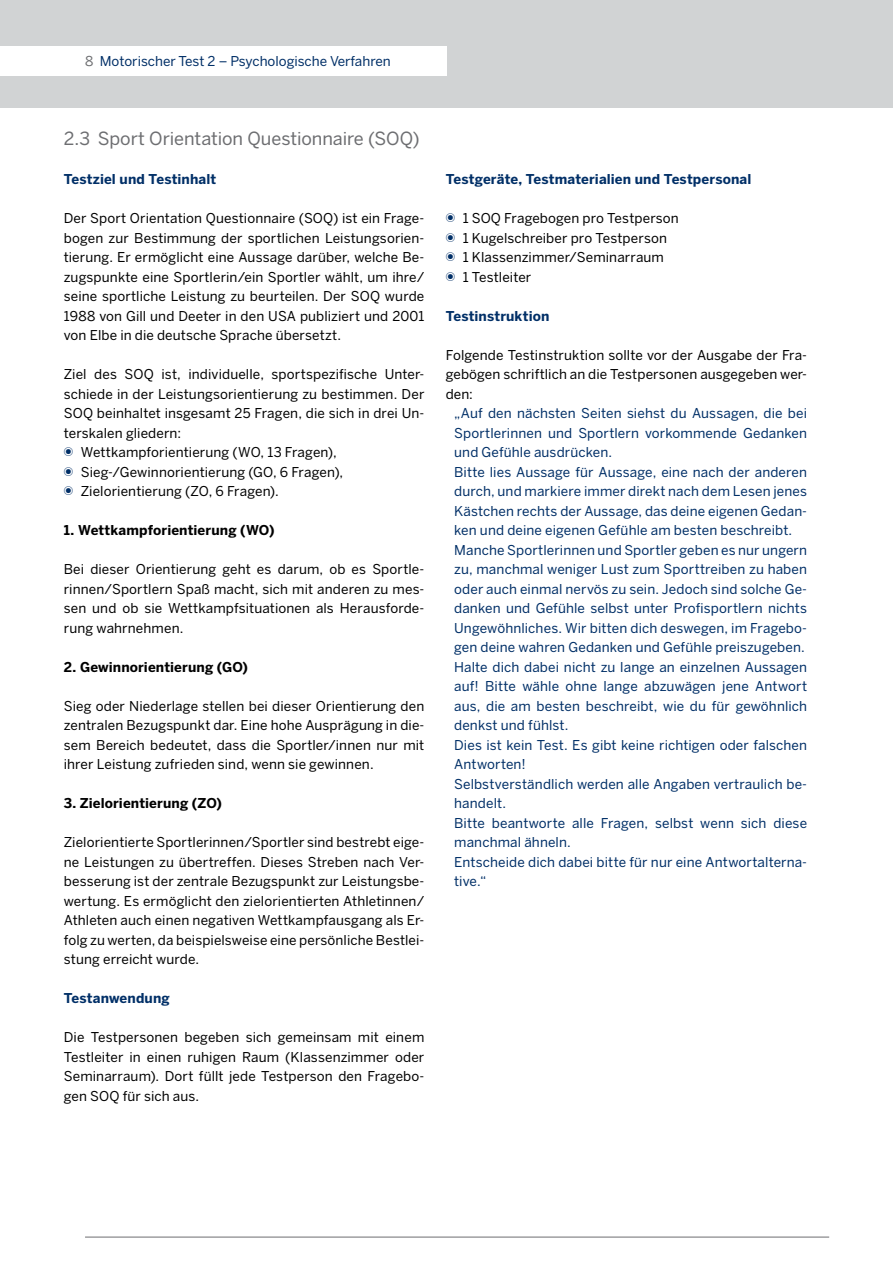
<style>
.page{position:relative;width:893px;height:1263px;background:#fff}
.page>*{position:absolute;margin:0;border:0;box-sizing:border-box;transform-origin:0 0}
.t1{font:18px "Benton Sans";letter-spacing:-.005em;color:#6d6e71}
.t2{font:13.5px/19.5px "Benton Sans";letter-spacing:.01em;color:#000;text-align:justify}
.t3{font:13.5px/19.5px "Benton Sans";letter-spacing:.01em;color:#002f67}
.t4{font:700 13.5px "Benton Sans";letter-spacing:.01em;color:#002f67}
.t5{font:700 13.5px "Benton Sans";letter-spacing:.01em;color:#000}
.s1{color:#6d6e71}
</style>
<div class="page">
<div style="left:0;top:0;width:893px;height:108px;background:#d1d3d4"></div>
<div style="left:0;top:46px;width:446px;height:29px;background:#fff"></div>
<hr style="left:85px;top:1237px;width:744px;height:1px;background:#6d6e71">
<p class="t3" style="left:85px;top:51px;width:307px"><span class="s1">8</span> Motorischer Test 2 – Psychologische Verfahren</p>
<h1 class="t1" style="left:64px;top:128px;width:357px">2.3 Sport Orientation Questionnaire (SOQ)</h1>
<p class="t4" style="left:64px;top:171px;width:154px">Testziel und Testinhalt</p>
<p class="t2" style="left:64px;top:208px;width:362px">Der Sport Orientation Questionnaire (SOQ) ist ein Frage&shy;bogen zur Bestimmung der sportlichen Leistungsorien&shy;tierung. Er ermöglicht eine Aussage darüber, welche Be&shy;zugspunkte eine Sportlerin/ein Sportler wählt, um ihre/ seine sportliche Leistung zu beurteilen. Der SOQ wurde 1988 von Gill und Deeter in den USA publiziert und 2001 von Elbe in die deutsche Sprache übersetzt.</p>
<p class="t2" style="left:64px;top:364px;width:362px">Ziel des SOQ ist, individuelle, sportspezifische Unter-</p>
<p class="t2" style="left:64px;top:384px;width:362px">schiede in der Leistungsorientierung zu bestimmen. Der</p>
<p class="t2" style="left:64px;top:403px;width:362px">SOQ beinhaltet insgesamt 25 Fragen, die sich in drei Un-</p>
<p class="t2" style="left:64px;top:423px;width:119px">terskalen gliedern:</p>
<p class="t2" style="left:81px;top:442px;width:257px">Wettkampforientierung (WO, 13 Fragen),</p>
<p class="t2" style="left:81px;top:462px;width:264px">Sieg-/Gewinnorientierung (GO, 6 Fragen),</p>
<p class="t2" style="left:81px;top:481px;width:200px">Zielorientierung (ZO, 6 Fragen).</p>
<p class="t5" style="left:64px;top:522px;width:212px">1. Wettkampforientierung (WO)</p>
<p class="t2" style="left:64px;top:559px;width:362px">Bei dieser Orientierung geht es darum, ob es Sportle&shy;rinnen/Sportlern Spaß macht, sich mit anderen zu mes&shy;sen und ob sie Wettkampfsituationen als Herausforde&shy;rung wahrnehmen.</p>
<p class="t5" style="left:64px;top:659px;width:186px">2. Gewinnorientierung (GO)</p>
<p class="t2" style="left:64px;top:696px;width:362px">Sieg oder Niederlage stellen bei dieser Orientierung den zentralen Bezugspunkt dar. Eine hohe Ausprägung in die&shy;sem Bereich bedeutet, dass die Sportler/innen nur mit ihrer Leistung zufrieden sind, wenn sie gewinnen.</p>
<p class="t5" style="left:64px;top:795px;width:160px">3. Zielorientierung (ZO)</p>
<p class="t2" style="left:64px;top:832px;width:362px">Zielorientierte Sportlerinnen/Sportler sind bestrebt eige&shy;ne Leistungen zu übertreffen. Dieses Streben nach Ver&shy;besserung ist der zentrale Bezugspunkt zur Leistungsbe&shy;wertung. Es ermöglicht den zielorientierten Athletinnen/ Athleten auch einen negativen Wettkampfausgang als Er&shy;folg zu werten, da beispielsweise eine persönliche Bestlei&shy;stung erreicht wurde.</p>
<p class="t4" style="left:64px;top:990px;width:108px">Testanwendung</p>
<p class="t2" style="left:64px;top:1027px;width:362px">Die Testpersonen begeben sich gemeinsam mit einem Testleiter in einen ruhigen Raum (Klassenzimmer oder Seminarraum). Dort füllt jede Testperson den Fragebo&shy;gen SOQ für sich aus.</p>
<p class="t4" style="left:446px;top:171px;width:307px">Testgeräte, Testmaterialien und Testpersonal</p>
<p class="t2" style="left:463px;top:208px;width:218px;text-align:left">1 SOQ Fragebogen pro Testperson<br>1 Kugelschreiber pro Testperson<br>1 Klassenzimmer/Seminarraum<br>1 Testleiter</p>
<p class="t4" style="left:446px;top:308px;width:105px">Testinstruktion</p>
<p class="t2" style="left:446px;top:345px;width:363px">Folgende Testinstruktion sollte vor der Ausgabe der Fra&shy;gebögen schriftlich an die Testpersonen ausgegeben wer&shy;den:</p>
<p class="t3" style="left:454px;top:403px;width:354px">„Auf den nächsten Seiten siehst du Aussagen, die bei Sportlerinnen und Sportlern vorkommende Gedanken und Gefühle ausdrücken.<br>Bitte lies Aussage für Aussage, eine nach der anderen durch, und markiere immer direkt nach dem Lesen jenes Kästchen rechts der Aussage, das deine eigenen Gedan&shy;ken und deine eigenen Gefühle am besten beschreibt.<br>Manche Sportlerinnen und Sportler geben es nur ungern zu, manchmal weniger Lust zum Sporttreiben zu haben oder auch einmal nervös zu sein. Jedoch sind solche Ge&shy;danken und Gefühle selbst unter Profisportlern nichts Ungewöhnliches. Wir bitten dich deswegen, im Fragebo&shy;gen deine wahren Gedanken und Gefühle preiszugeben.<br>Halte dich dabei nicht zu lange an einzelnen Aussagen auf! Bitte wähle ohne lange abzuwägen jene Antwort aus, die am besten beschreibt, wie du für gewöhnlich denkst und fühlst.<br>Dies ist kein Test. Es gibt keine richtigen oder falschen Antworten!<br>Selbstverständlich werden alle Angaben vertraulich be&shy;handelt.<br>Bitte beantworte alle Fragen, selbst wenn sich diese manchmal ähneln.<br>Entscheide dich dabei bitte für nur eine Antwortalterna&shy;tive.“</p>
</div>
